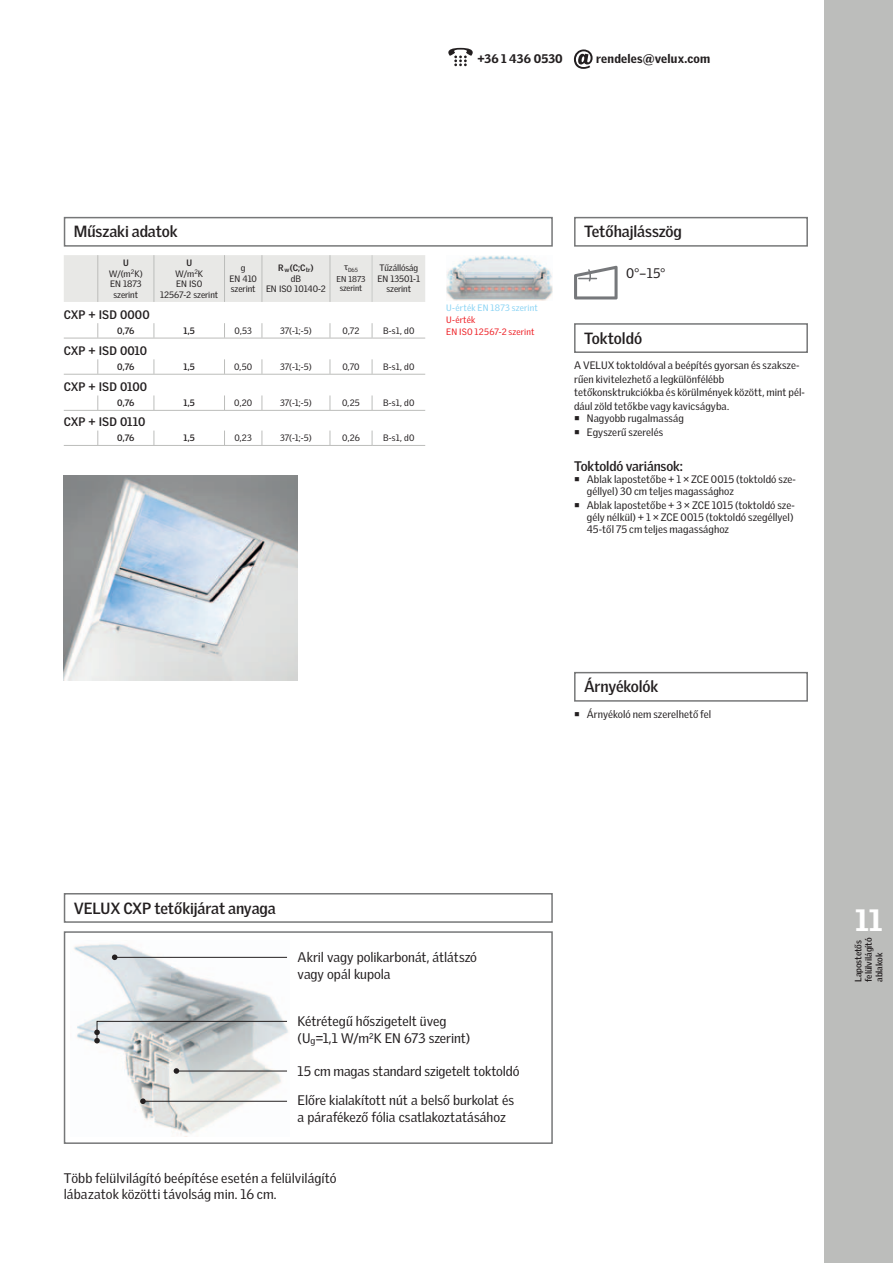
<style>
.page{position:relative;width:893px;height:1263px;background:#fff}
.page>*{position:absolute;margin:0;border:0;box-sizing:border-box;transform-origin:0 0}
.t1{font:900 30px "Velux Gothic";color:#fff}
.t2{font:700 15.75px "Velux Gothic";letter-spacing:-.01em;color:#231f20}
.t3{font:13.5px/16.5px "Velux Gothic";color:#231f20}
.t4{font:700 13.5px "Velux Gothic";letter-spacing:-.01em;color:#231f20}
.t5{font:900 12.15px "Velux Gothic";letter-spacing:.015em;color:#231f20}
.t6{font:700 12px "Velux Gothic";color:#231f20}
.t7{font:10.5px/13.5px "Velux Gothic";letter-spacing:.005em;color:#231f20}
.t8{font:9px/10.5px "Velux Gothic";letter-spacing:-.01em;color:#231f20;text-align:center}
.t9{font:700 9px/10.5px "Velux Gothic";letter-spacing:-.01em;color:#231f20}
.t10{font:9px/12px "Velux Gothic";letter-spacing:.025em;color:#ee1d23}
.t11{font:9px "Velux Gothic";letter-spacing:.025em;color:#89d3f4}
.t12{font:8.25px/9.8px "Velux Gothic";letter-spacing:-.01em;color:#231f20;text-align:center}
.t13{font:5.7px "Velux Gothic";color:#231f20}
.s1{font-weight:700}
</style>
<div class="page">
<div style="left:574px;top:323px;width:234px;height:30px;border:2px solid #767778"></div>
<div style="left:574px;top:672px;width:234px;height:30px;border:2px solid #767778"></div>
<div style="left:574px;top:217px;width:234px;height:30px;border:2px solid #767778"></div>
<svg style="left:574px;top:266px;width:44px;height:33px"></svg>
<div style="left:64px;top:217px;width:489px;height:30px;border:2px solid #767778"></div>
<div style="left:64px;top:893px;width:489px;height:30px;border:2px solid #767778"></div>
<div style="left:64px;top:931px;width:489px;height:213px;border:2px solid #767778"></div>
<img style="left:74px;top:944px;width:213px;height:191px">
<svg style="left:94px;top:1020px;width:194px;height:23px;background:#babfc1"></svg>
<hr style="left:115px;top:957px;width:172px;height:1px;background:#231f20">
<svg style="left:112px;top:954px;width:5px;height:6px"></svg>
<hr style="left:177px;top:1071px;width:110px;height:1px;background:#231f20">
<svg style="left:174px;top:1068px;width:5px;height:6px"></svg>
<svg style="left:140px;top:1098px;width:6px;height:6px"></svg>
<hr style="left:144px;top:1101px;width:143px;height:1px;background:#231f20">
<div style="left:64px;top:255px;width:361px;height:47px;background:#e8e8e6"></div>
<hr style="left:97px;top:255px;width:1px;height:47px;background:#bcbdbb">
<hr style="left:154px;top:255px;width:1px;height:47px;background:#bcbdbb">
<hr style="left:224px;top:255px;width:1px;height:47px;background:#bcbdbb">
<hr style="left:262px;top:255px;width:1px;height:47px;background:#bcbdbb">
<hr style="left:330px;top:255px;width:1px;height:47px;background:#bcbdbb">
<svg style="left:97px;top:323px;width:1px;height:15px"></svg>
<svg style="left:154px;top:323px;width:1px;height:15px"></svg>
<svg style="left:224px;top:323px;width:1px;height:15px"></svg>
<svg style="left:262px;top:323px;width:1px;height:15px"></svg>
<svg style="left:330px;top:323px;width:1px;height:15px"></svg>
<svg style="left:372px;top:323px;width:1px;height:15px"></svg>
<svg style="left:97px;top:359px;width:1px;height:15px"></svg>
<svg style="left:154px;top:359px;width:1px;height:15px"></svg>
<svg style="left:224px;top:359px;width:1px;height:15px"></svg>
<svg style="left:262px;top:359px;width:1px;height:15px"></svg>
<svg style="left:330px;top:359px;width:1px;height:15px"></svg>
<svg style="left:372px;top:359px;width:1px;height:15px"></svg>
<svg style="left:97px;top:395px;width:1px;height:15px"></svg>
<svg style="left:154px;top:395px;width:1px;height:15px"></svg>
<svg style="left:224px;top:395px;width:1px;height:15px"></svg>
<svg style="left:262px;top:395px;width:1px;height:15px"></svg>
<svg style="left:330px;top:395px;width:1px;height:15px"></svg>
<svg style="left:372px;top:395px;width:1px;height:15px"></svg>
<svg style="left:97px;top:431px;width:1px;height:14px"></svg>
<svg style="left:154px;top:431px;width:1px;height:14px"></svg>
<svg style="left:224px;top:431px;width:1px;height:14px"></svg>
<svg style="left:262px;top:431px;width:1px;height:14px"></svg>
<svg style="left:330px;top:431px;width:1px;height:14px"></svg>
<svg style="left:372px;top:431px;width:1px;height:14px"></svg>
<hr style="left:372px;top:338px;width:53px;height:1px;background:#bcbdbb">
<hr style="left:64px;top:445px;width:308px;height:1px;background:#bcbdbb">
<hr style="left:64px;top:338px;width:308px;height:1px;background:#bcbdbb">
<hr style="left:64px;top:374px;width:361px;height:1px;background:#bcbdbb">
<hr style="left:64px;top:410px;width:361px;height:1px;background:#bcbdbb">
<hr style="left:372px;top:445px;width:53px;height:1px;background:#bcbdbb">
<hr style="left:372px;top:255px;width:1px;height:47px;background:#c9cac8">
<img style="left:446px;top:255px;width:107px;height:45px">
<img style="left:64px;top:475px;width:234px;height:205px">
<div style="left:825px;top:0;width:68px;height:1263px;background:#bcbdbb"></div>
<svg style="left:448px;top:48px;width:25px;height:18px"></svg>
<svg style="left:574px;top:49px;width:19px;height:20px"></svg>
<p class="t5" style="left:478px;top:55px;width:87px">+36 1 436 0530</p>
<p class="t5" style="left:596px;top:55px;width:115px">rendeles@velux.com</p>
<h2 class="t2" style="left:74px;top:226px;width:105px">Műszaki adatok</h2>
<h2 class="t2" style="left:584px;top:226px;width:99px">Tetőhajlásszög</h2>
<p class="t8" style="left:109px;top:258px;width:35px"><span class="s1">U<br></span>W/(m<sup>2</sup>K)<br>EN 1873 szerint</p>
<p class="t8" style="left:160px;top:258px;width:59px"><span class="s1">U<br></span>W/m<sup>2</sup>K<br>EN ISO<br>12567-2 szerint</p>
<p class="t8" style="left:229px;top:263px;width:29px">g<br>EN 410 szerint</p>
<p class="t8" style="left:266px;top:263px;width:61px"><span class="s1">R</span> <sub>w</sub><span class="s1">(C;C</span><sub>tr</sub><span class="s1">)<br></span>dB<br>EN ISO 10140-2</p>
<p class="t13" style="left:344px;top:267px;width:15px"><sup>τ</sup>D65</p>
<p class="t12" style="left:337px;top:274px;width:30px">EN 1873 szerint</p>
<p class="t8" style="left:378px;top:263px;width:44px">Tűzállóság<br>EN 13501-1 szerint</p>
<p class="t6" style="left:64px;top:310px;width:87px">CXP + ISD 0000</p>
<p class="t9" style="left:117px;top:326px;width:19px">0,76</p>
<p class="t9" style="left:183px;top:326px;width:13px">1,5</p>
<p class="t8" style="left:235px;top:326px;width:19px">0,53</p>
<p class="t8" style="left:280px;top:326px;width:33px">37(-1;-5)</p>
<p class="t8" style="left:343px;top:326px;width:18px">0,72</p>
<p class="t8" style="left:383px;top:326px;width:33px">B-s1, d0</p>
<p class="t6" style="left:64px;top:346px;width:85px">CXP + ISD 0010</p>
<p class="t9" style="left:117px;top:362px;width:19px">0,76</p>
<p class="t9" style="left:183px;top:362px;width:13px">1,5</p>
<p class="t8" style="left:234px;top:362px;width:20px">0,50</p>
<p class="t8" style="left:280px;top:362px;width:33px">37(-1;-5)</p>
<p class="t8" style="left:342px;top:362px;width:19px">0,70</p>
<p class="t8" style="left:383px;top:362px;width:33px">B-s1, d0</p>
<p class="t6" style="left:64px;top:383px;width:85px">CXP + ISD 0100</p>
<p class="t9" style="left:117px;top:398px;width:19px">0,76</p>
<p class="t9" style="left:183px;top:398px;width:13px">1,5</p>
<p class="t8" style="left:234px;top:398px;width:20px">0,20</p>
<p class="t8" style="left:280px;top:398px;width:33px">37(-1;-5)</p>
<p class="t8" style="left:342px;top:398px;width:19px">0,25</p>
<p class="t8" style="left:383px;top:398px;width:33px">B-s1, d0</p>
<p class="t6" style="left:64px;top:418px;width:83px">CXP + ISD 0110</p>
<p class="t9" style="left:117px;top:434px;width:19px">0,76</p>
<p class="t9" style="left:183px;top:434px;width:13px">1,5</p>
<p class="t8" style="left:234px;top:433px;width:19px">0,23</p>
<p class="t8" style="left:280px;top:433px;width:33px">37(-1;-5)</p>
<p class="t8" style="left:342px;top:433px;width:19px">0,26</p>
<p class="t8" style="left:383px;top:433px;width:33px">B-s1, d0</p>
<p class="t11" style="left:446px;top:304px;width:93px">U-érték EN 1873 szerint</p>
<p class="t10" style="left:446px;top:315px;width:90px">U-érték<br>EN ISO 12567-2 szerint</p>
<p class="t3" style="left:626px;top:266px;width:41px">0°–15°</p>
<h2 class="t2" style="left:584px;top:332px;width:60px">Toktoldó</h2>
<p class="t7" style="left:574px;top:359px;width:232px">A VELUX toktoldóval a beépítés gyorsan és szaksze&shy;rűen kivitelezhető a legkülönfélébb tetőkonsktrukciókba és körülmények között, mint pél&shy;dául zöld tetőkbe vagy kavicságyba.</p>
<p class="t7" style="left:574px;top:412px;width:111px">○ Nagyobb rugalmasság</p>
<p class="t7" style="left:574px;top:426px;width:91px">○ Egyszerű szerelés</p>
<p class="t4" style="left:574px;top:461px;width:110px">Toktoldó variánsok:</p>
<p class="t7" style="left:587px;top:474px;width:211px;line-height:12px;text-indent:-13px">○ Ablak lapostetőbe + 1 × ZCE 0015 (toktoldó sze&shy;géllyel) 30 cm teljes magassághoz</p>
<p class="t7" style="left:587px;top:500px;width:210px;line-height:12px;text-indent:-13px">○ Ablak lapostetőbe + 3 × ZCE 1015 (toktoldó sze&shy;gély nélkül) + 1 × ZCE 0015 (toktoldó szegéllyel)<br>45-től 75 cm teljes magassághoz</p>
<h2 class="t2" style="left:584px;top:681px;width:76px">Árnyékolók</h2>
<p class="t7" style="left:574px;top:708px;width:139px">○ Árnyékoló nem szerelhető fel</p>
<h2 class="t2" style="left:74px;top:902px;width:204px">VELUX CXP tetőkijárat anyaga</h2>
<p class="t3" style="left:298px;top:950px;width:181px">Akril vagy polikarbonát, átlátszó vagy opál kupola</p>
<p class="t3" style="left:298px;top:1014px;width:174px">Kétrétegű hőszigetelt üveg (U<sub>g</sub>=1,1 W/m²K EN 673 szerint)</p>
<p class="t3" style="left:298px;top:1057px;width:223px;line-height:29.7px">15 cm magas standard szigetelt toktoldó<br>Előre kialakított nút a belső burkolat és</p>
<p class="t3" style="left:298px;top:1110px;width:210px">a párafékező fólia csatlakoztatásához</p>
<p class="t3" style="left:64px;top:1170px;width:274px">Több felülvilágító beépítése esetén a felülvilágító lábazatok közötti távolság min. 16 cm.</p>
<h1 class="t1" style="left:855px;top:909px;width:29px">11</h1>
<p class="t9" style="left:854px;top:982px;width:46px;rotate:-90deg">Lapostetős felülvilágító ablakok</p>
</div>
